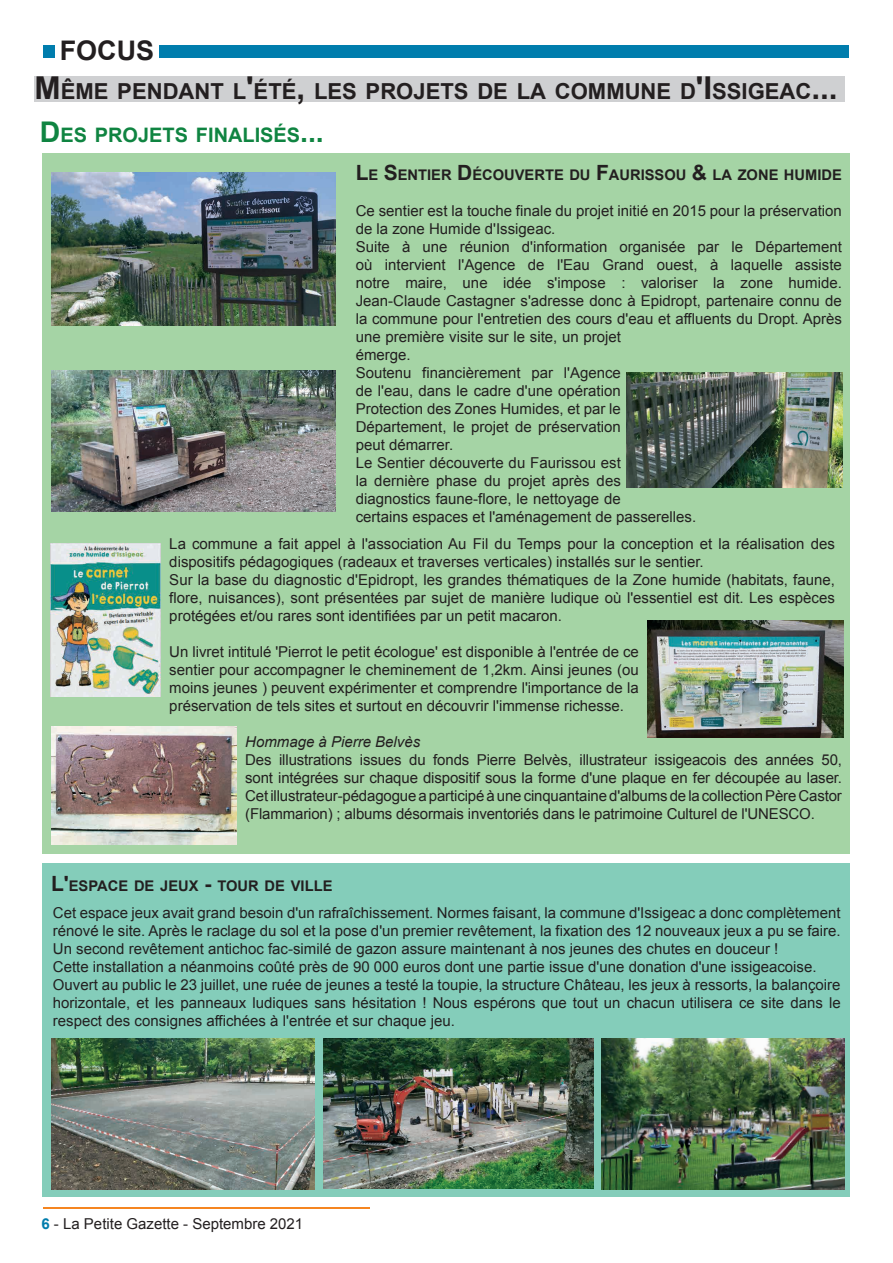
<style>
.page{position:relative;width:893px;height:1263px;background:#fff}
.page>*{position:absolute;margin:0;border:0;box-sizing:border-box;transform-origin:0 0}
.t1{font:700 27px "Arial";color:#231f20}
.t2{font:700 22.05px "Arial";color:#231f20}
.t3{font:700 19.95px "Arial";color:#0f8441}
.t4{font:15px/18px "Arial";color:#231f20}
.t5{font:italic 15px "Arial";color:#231f20}
.t6{font:700 14.7px "Arial";color:#231f20}
.s1{font-size:31.5px}
.s2{font-size:28.5px}
.s3{font-size:21px}
.s4{font-weight:700;color:#007dad}
</style>
<div class="page">
<hr style="left:44px;top:1207px;width:326px;height:1px;background:#f58520">
<div style="left:43px;top:45px;width:805px;height:13px;background:#007dad"></div>
<div style="left:55px;top:41px;width:103px;height:19px;background:#fff"></div>
<div style="left:35px;top:76px;width:810px;height:26px;background:#cfd0d2"></div>
<div style="left:43px;top:153px;width:807px;height:701px;background:#a5d4a5"></div>
<div style="left:43px;top:863px;width:807px;height:333px;background:#84cdba"></div>
<img style="left:52px;top:1039px;width:262px;height:151px">
<img style="left:324px;top:1039px;width:270px;height:150px">
<img style="left:602px;top:1039px;width:242px;height:150px">
<img style="left:52px;top:172px;width:283px;height:153px">
<img style="left:52px;top:370px;width:283px;height:142px">
<img style="left:626px;top:372px;width:216px;height:115px">
<img style="left:51px;top:543px;width:110px;height:153px">
<img style="left:52px;top:726px;width:185px;height:119px">
<img style="left:647px;top:621px;width:196px;height:117px">
<h1 class="t1" style="left:60px;top:33px;width:96px">FOCUS</h1>
<h2 class="t2" style="left:35px;top:77px;width:805px"><span class="s1">M</span>ÊME PENDANT L<span class="s1">'</span>ÉTÉ<span class="s1">,</span> LES PROJETS DE LA COMMUNE D<span class="s1">'I</span>SSIGEAC<span class="s1">...</span></h2>
<h3 class="t3" style="left:40px;top:122px;width:286px"><span class="s2">D</span>ES PROJETS FINALISÉS<span class="s2">...</span></h3>
<p class="t6" style="left:356px;top:165px;width:488px"><span class="s3">L</span>E <span class="s3">S</span>ENTIER <span class="s3">D</span>ÉCOUVERTE DU <span class="s3">F</span>AURISSOU <span class="s3">&amp;</span> LA ZONE HUMIDE</p>
<p class="t4" style="left:356px;top:202px;width:488px">Ce sentier est la touche finale du projet initié en 2015 pour la préservation de la zone Humide d'Issigeac.<br>Suite à une réunion d'information organisée par le Département où intervient l'Agence de l'Eau Grand ouest, à laquelle assiste notre maire, une idée s'impose : valoriser la zone humide.<br>Jean-Claude Castagner s'adresse donc à Epidropt, partenaire connu de la commune pour l'entretien des cours d'eau et affluents du Dropt. Après une première visite sur le site, un projet<br>émerge.<br>Soutenu financièrement par l'Agence<br>de l'eau, dans le cadre d'une opération<br>Protection des Zones Humides, et par le<br>Département, le projet de préservation<br>peut démarrer.<br>Le Sentier découverte du Faurissou est<br>la dernière phase du projet après des<br>diagnostics faune-flore, le nettoyage de<br>certains espaces et l'aménagement de passerelles.</p>
<p class="t4" style="left:169px;top:535px;width:667px">La commune a fait appel à l'association Au Fil du Temps pour la conception et la réalisation des dispositifs pédagogiques (radeaux et traverses verticales) installés sur le sentier.<br>Sur la base du diagnostic d'Epidropt, les grandes thématiques de la Zone humide (habitats, faune, flore, nuisances), sont présentées par sujet de manière ludique où l'essentiel est dit. Les espèces protégées et/ou rares sont identifiées par un petit macaron.</p>
<p class="t4" style="left:169px;top:643px;width:471px;text-align:justify">Un livret intitulé 'Pierrot le petit écologue' est disponible à l'entrée de ce sentier pour accompagner le cheminement de 1,2km. Ainsi jeunes (ou moins jeunes ) peuvent expérimenter et comprendre l'importance de la préservation de tels sites et surtout en découvrir l'immense richesse.</p>
<p class="t5" style="left:245px;top:732px;width:177px">Hommage à Pierre Belvès</p>
<p class="t4" style="left:245px;top:751px;width:598px;text-align:justify">Des illustrations issues du fonds Pierre Belvès, illustrateur issigeacois des années 50, sont intégrées sur chaque dispositif sous la forme d'une plaque en fer découpée au laser.<br>Cet illustrateur-pédagogue a participé à une cinquantaine d'albums de la collection Père Castor (Flammarion) ; albums désormais inventoriés dans le patrimoine Culturel de l'UNESCO.</p>
<p class="t6" style="left:51px;top:876px;width:283px"><span class="s3">L'</span>ESPACE DE JEUX <span class="s3">-</span> TOUR DE VILLE</p>
<p class="t4" style="left:53px;top:904px;width:789px">Cet espace jeux avait grand besoin d'un rafraîchissement. Normes faisant, la commune d'Issigeac a donc complètement rénové le site. Après le raclage du sol et la pose d'un premier revêtement, la fixation des 12 nouveaux jeux a pu se faire.<br>Un second revêtement antichoc fac-similé de gazon assure maintenant à nos jeunes des chutes en douceur !<br>Cette installation a néanmoins coûté près de 90 000 euros dont une partie issue d'une donation d'une issigeacoise.<br>Ouvert au public le 23 juillet, une ruée de jeunes a testé la toupie, la structure Château, les jeux à ressorts, la balançoire horizontale, et les panneaux ludiques sans hésitation ! Nous espérons que tout un chacun utilisera ce site dans le respect des consignes affichées à l'entrée et sur chaque jeu.</p>
<p class="t4" style="left:41px;top:1214px;width:263px"><span class="s4">6</span> - La Petite Gazette - Septembre 2021</p>
</div>
